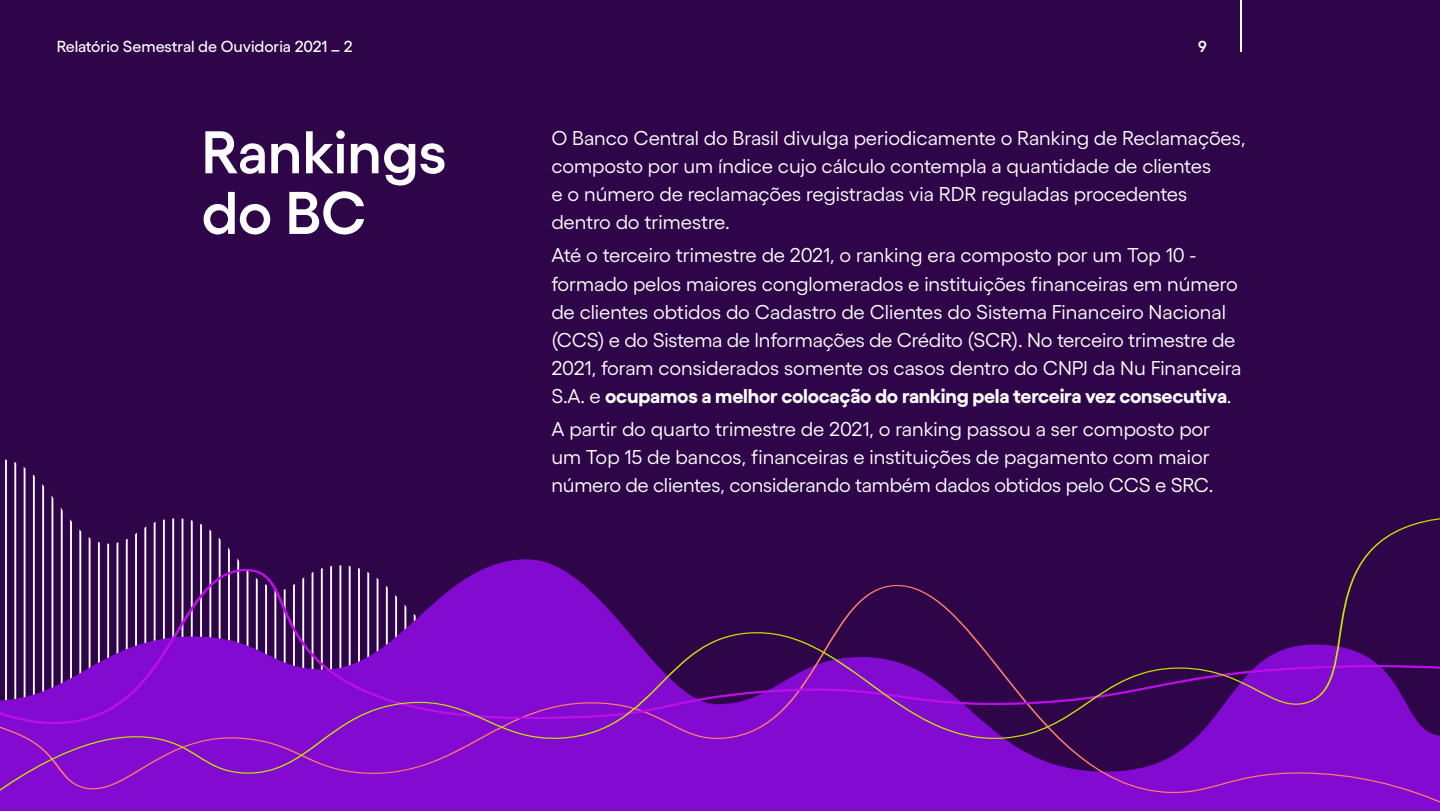
<style>
.page{position:relative;width:1440px;height:811px;background:#fff}
.page>*{position:absolute;margin:0;border:0;box-sizing:border-box;transform-origin:0 0}
.t1{font:600 60px/60.6px "Gellix";color:#fff}
.t2{font:20px/28px "Gellix";color:#fff}
.t3{font:500 16px "Gellix";color:#fff}
.t4{font:600 16px "Gellix";color:#fff}
.s1{font-weight:700}
</style>
<div class="page">
<div style="left:0;top:6px;width:1440px;height:805px;background:#2f0549"></div>
<svg style="left:5px;top:459px;width:2px;height:58px"></svg>
<svg style="left:14px;top:462px;width:2px;height:55px"></svg>
<svg style="left:24px;top:467px;width:2px;height:50px"></svg>
<svg style="left:33px;top:474px;width:2px;height:43px"></svg>
<svg style="left:42px;top:484px;width:2px;height:33px"></svg>
<svg style="left:52px;top:496px;width:1px;height:21px"></svg>
<svg style="left:61px;top:508px;width:2px;height:9px"></svg>
<svg style="left:0;top:517px;width:1440px;height:291px"></svg>
<hr style="left:1240px;top:0;width:1px;height:51px;background:#fff">
<p class="t3" style="left:57px;top:33px;width:298px">Relatório Semestral de Ouvidoria 2021 _ 2</p>
<p class="t4" style="left:1198px;top:33px;width:10px">9</p>
<h1 class="t1" style="left:202px;top:115px;width:246px">Rankings do BC</h1>
<p class="t2" style="left:551px;top:122px;width:696px">O Banco Central do Brasil divulga periodicamente o Ranking de Reclamações, composto por um índice cujo cálculo contempla a quantidade de clientes<br>e o número de reclamações registradas via RDR reguladas procedentes dentro do trimestre.</p>
<p class="t2" style="left:551px;top:239px;width:692px">Até o terceiro trimestre de 2021, o ranking era composto por um Top 10 - formado pelos maiores conglomerados e instituições financeiras em número de clientes obtidos do Cadastro de Clientes do Sistema Financeiro Nacional (CCS) e do Sistema de Informações de Crédito (SCR). No terceiro trimestre de 2021, foram considerados somente os casos dentro do CNPJ da Nu Financeira S.A. e <span class="s1">ocupamos a melhor colocação do ranking pela terceira vez consecutiva</span>.</p>
<p class="t2" style="left:551px;top:413px;width:664px">A partir do quarto trimestre de 2021, o ranking passou a ser composto por um Top 15 de bancos, financeiras e instituições de pagamento com maior número de clientes, considerando também dados obtidos pelo CCS e SRC.</p>
</div>
